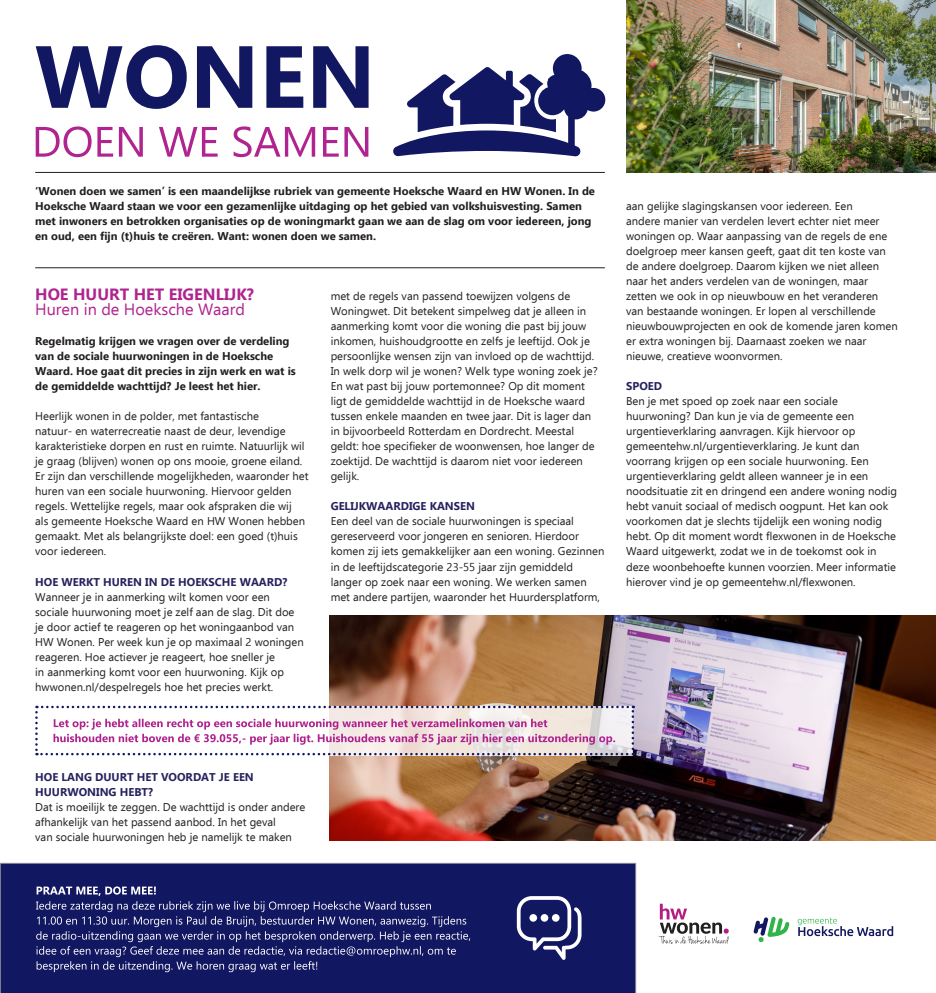
<style>
.page{position:relative;width:936px;height:993px;background:#fff}
.page>*{position:absolute;margin:0;border:0;box-sizing:border-box;transform-origin:0 0}
.Platte_tekst{font:16.25px "Ebrima";color:#af248f}
.Platte_tekst-2{font:700 16.25px "Ebrima";color:#af248f}
.Platte_tekst-3{font:11.25px/15px "Ebrima";color:#231f20}
.Platte_tekst-4{font:700 11.25px/15px "Ebrima";color:#231f20}
.Platte_tekst-5{font:700 11.25px/15px "Ebrima";color:#26225e}
</style>
<div class="page">
<hr style="left:35px;top:172px;width:569px;height:1px;background:#231f20">
<hr style="left:35px;top:267px;width:569px;height:1px;background:#231f20">
<div style="left:0;top:862px;width:636px;height:130px;background:#121761"></div>
<svg style="left:517px;top:895px;width:64px;height:64px"></svg>
<svg style="left:540px;top:913px;width:8px;height:8px"></svg>
<svg style="left:552px;top:913px;width:7px;height:8px"></svg>
<svg style="left:529px;top:913px;width:8px;height:8px"></svg>
<svg style="left:797px;top:917px;width:96px;height:18px"></svg>
<svg style="left:753px;top:916px;width:36px;height:25px"></svg>
<svg style="left:658px;top:903px;width:71px;height:41px"></svg>
<svg style="left:36px;top:45px;width:569px;height:112px"></svg>
<img style="left:330px;top:615px;width:605px;height:225px">
<img style="left:626px;top:0;width:309px;height:173px">
<svg style="left:35px;top:705px;width:599px;height:50px"></svg>
<svg style="left:36px;top:886px;width:434px;height:85px;background:#2d3273"></svg>
<p class="Platte_tekst-4" style="left:35px;top:183px;width:561px">‘Wonen doen we samen’ is een maandelijkse rubriek van gemeente Hoeksche Waard en HW Wonen. In de Hoeksche Waard staan we voor een gezamenlijke uitdaging op het gebied van volkshuisvesting. Samen met inwoners en betrokken organisaties op de woningmarkt gaan we aan de slag om voor iedereen, jong en oud, een fijn (t)huis te creëren. Want: wonen doen we samen.</p>
<p class="Platte_tekst-2" style="left:35px;top:282px;width:220px">HOE HUURT HET EIGENLIJK?</p>
<p class="Platte_tekst" style="left:35px;top:298px;width:211px">Huren in de Hoeksche Waard</p>
<p class="Platte_tekst-4" style="left:35px;top:333px;width:262px">Regelmatig krijgen we vragen over de verdeling van de sociale huurwoningen in de Hoeksche Waard. Hoe gaat dit precies in zijn werk en wat is de gemiddelde wachttijd? Je leest het hier.</p>
<p class="Platte_tekst-3" style="left:35px;top:408px;width:275px">Heerlijk wonen in de polder, met fantastische<br>natuur- en waterrecreatie naast de deur, levendige karakteristieke dorpen en rust en ruimte. Natuurlijk wil je graag (blijven) wonen op ons mooie, groene eiland.<br>Er zijn dan verschillende mogelijkheden, waaronder het huren van een sociale huurwoning. Hiervoor gelden regels. Wettelijke regels, maar ook afspraken die wij<br>als gemeente Hoeksche Waard en HW Wonen hebben gemaakt. Met als belangrijkste doel: een goed (t)huis voor iedereen.</p>
<p class="Platte_tekst-5" style="left:35px;top:573px;width:254px">HOE WERKT HUREN IN DE HOEKSCHE WAARD?</p>
<p class="Platte_tekst-3" style="left:35px;top:588px;width:236px">Wanneer je in aanmerking wilt komen voor een</p>
<p class="Platte_tekst-3" style="left:35px;top:603px;width:261px">sociale huurwoning moet je zelf aan de slag. Dit doe</p>
<p class="Platte_tekst-3" style="left:35px;top:618px;width:270px">je door actief te reageren op het woningaanbod van HW Wonen. Per week kun je op maximaal 2 woningen reageren. Hoe actiever je reageert, hoe sneller je<br>in aanmerking komt voor een huurwoning. Kijk op hwwonen.nl/despelregels hoe het precies werkt.</p>
<p class="Platte_tekst-3" style="left:330px;top:288px;width:268px">met de regels van passend toewijzen volgens de Woningwet. Dit betekent simpelweg dat je alleen in aanmerking komt voor die woning die past bij jouw inkomen, huishoudgrootte en zelfs je leeftijd. Ook je persoonlijke wensen zijn van invloed op de wachttijd.<br>In welk dorp wil je wonen? Welk type woning zoek je?<br>En wat past bij jouw portemonnee? Op dit moment ligt de gemiddelde wachttijd in de Hoeksche waard tussen enkele maanden en twee jaar. Dit is lager dan in bijvoorbeeld Rotterdam en Dordrecht. Meestal geldt: hoe specifieker de woonwensen, hoe langer de zoektijd. De wachttijd is daarom niet voor iedereen gelijk.</p>
<p class="Platte_tekst-5" style="left:330px;top:498px;width:146px">GELIJKWAARDIGE KANSEN</p>
<p class="Platte_tekst-3" style="left:330px;top:513px;width:275px">Een deel van de sociale huurwoningen is speciaal gereserveerd voor jongeren en senioren. Hierdoor komen zij iets gemakkelijker aan een woning. Gezinnen in de leeftijdscategorie 23-55 jaar zijn gemiddeld langer op zoek naar een woning. We werken samen met andere partijen, waaronder het Huurdersplatform,</p>
<p class="Platte_tekst-3" style="left:626px;top:198px;width:273px">aan gelijke slagingskansen voor iedereen. Een<br>andere manier van verdelen levert echter niet meer woningen op. Waar aanpassing van de regels de ene doelgroep meer kansen geeft, gaat dit ten koste van de andere doelgroep. Daarom kijken we niet alleen naar het anders verdelen van de woningen, maar zetten we ook in op nieuwbouw en het veranderen van bestaande woningen. Er lopen al verschillende nieuwbouwprojecten en ook de komende jaren komen er extra woningen bij. Daarnaast zoeken we naar nieuwe, creatieve woonvormen.</p>
<p class="Platte_tekst-5" style="left:626px;top:378px;width:38px">SPOED</p>
<p class="Platte_tekst-3" style="left:626px;top:393px;width:272px">Ben je met spoed op zoek naar een sociale huurwoning? Dan kun je via de gemeente een urgentieverklaring aanvragen. Kijk hiervoor op gemeentehw.nl/urgentieverklaring. Je kunt dan voorrang krijgen op een sociale huurwoning. Een urgentieverklaring geldt alleen wanneer je in een noodsituatie zit en dringend een andere woning nodig hebt vanuit sociaal of medisch oogpunt. Het kan ook voorkomen dat je slechts tijdelijk een woning nodig hebt. Op dit moment wordt flexwonen in de Hoeksche Waard uitgewerkt, zodat we in de toekomst ook in deze woonbehoefte kunnen voorzien. Meer informatie hierover vind je op gemeentehw.nl/flexwonen.</p>
<p class="Platte_tekst-5" style="left:35px;top:768px;width:220px">HOE LANG DUURT HET VOORDAT JE EEN<br>HUURWONING HEBT?</p>
<p class="Platte_tekst-3" style="left:35px;top:798px;width:272px">Dat is moeilijk te zeggen. De wachttijd is onder andere afhankelijk van het passend aanbod. In het geval<br>van sociale huurwoningen heb je namelijk te maken</p>
</div>
